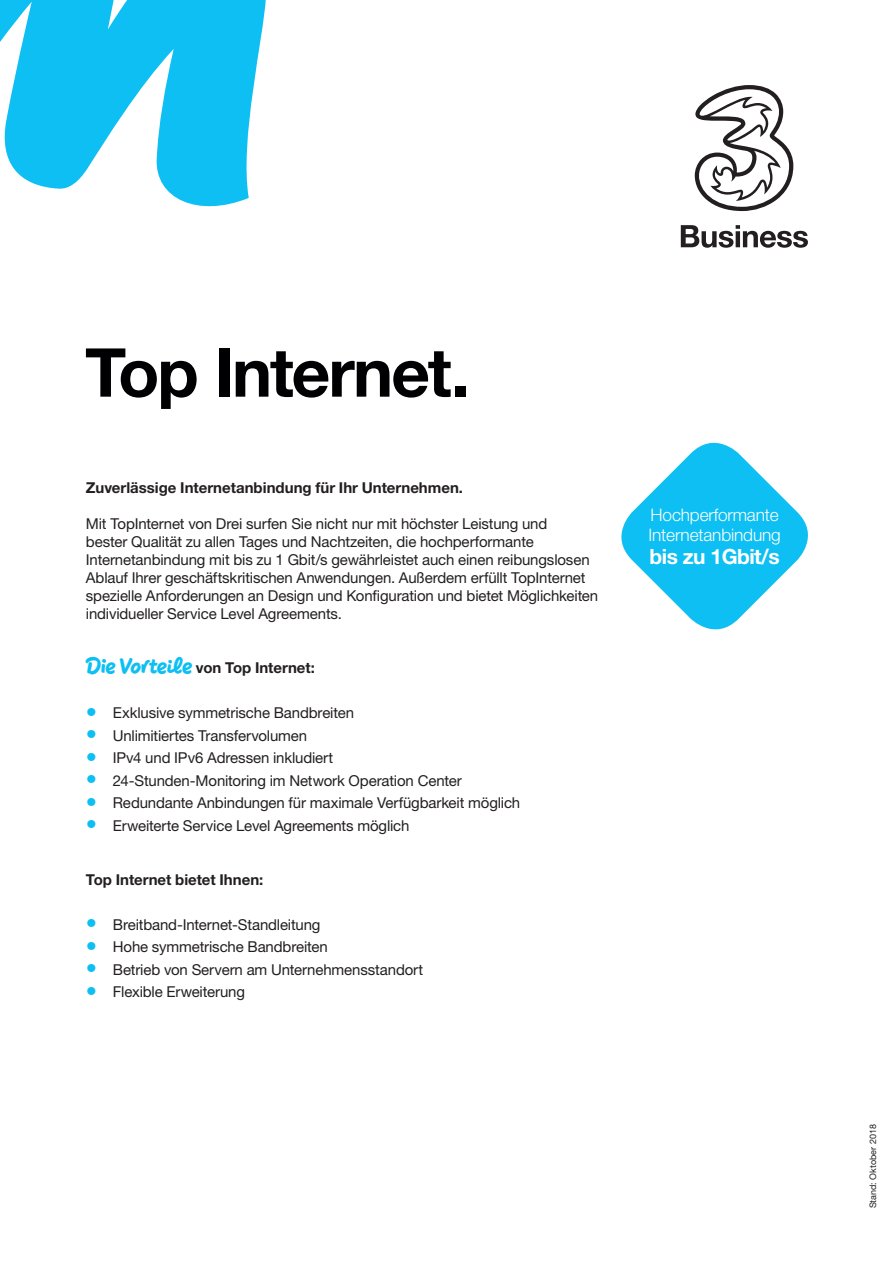
<style>
.page{position:relative;width:893px;height:1263px;background:#fff}
.page>*{position:absolute;margin:0;border:0;box-sizing:border-box;transform-origin:0 0}
.t1{font:700 67.5px "Helvetica Neue LT Pro";letter-spacing:-.03em;color:#000002}
.t2{font:700 21px "Helvetica Neue LT Pro";letter-spacing:-.025em;color:#fff}
.t3{font:300 17.25px/19.5px "Helvetica Neue LT Pro";letter-spacing:-.01em;color:#fff}
.t4{font:15px/18px "Helvetica Neue LT Pro";letter-spacing:-.01em;color:#231f20}
.t5{font:700 15px "Helvetica Neue LT Pro";color:#231f20}
.t6{font:9px "Helvetica Neue LT Pro";color:#231f20}
.s1{font-family:"Drei Script";font-size:22.5px;color:#0dbff2}
.s2{font-weight:300;font-size:22.5px;color:#0dbff2}
</style>
<div class="page">
<svg style="left:621px;top:442px;width:187px;height:188px;fill:#0dbff2"></svg>
<svg style="left:0;top:0;width:266px;height:207px;fill:#0dbff2"></svg>
<svg style="left:695px;top:85px;width:98px;height:126px"></svg>
<svg style="left:681px;top:225px;width:127px;height:23px"></svg>
<h1 class="t1" style="left:85px;top:330px;width:386px">Top Internet.</h1>
<p class="t5" style="left:86px;top:478px;width:379px">Zuverlässige Internetanbindung für Ihr Unternehmen.</p>
<p class="t4" style="left:86px;top:515px;width:514px">Mit TopInternet von Drei surfen Sie nicht nur mit höchster Leistung und<br>bester Qualität zu allen Tages und Nachtzeiten, die hochperformante Internetanbindung mit bis zu 1 Gbit/s gewährleistet auch einen reibungslosen Ablauf Ihrer geschäftskritischen Anwendungen. Außerdem erfüllt TopInternet spezielle Anforderungen an Design und Konfiguration und bietet Möglichkeiten individueller Service Level Agreements.</p>
<p class="t5" style="left:86px;top:658px;width:231px"><span class="s1">Die Vorteile</span> von Top Internet:</p>
<p class="t4" style="left:86px;top:704px;width:270px"><span class="s2">•</span> Exklusive symmetrische Bandbreiten</p>
<p class="t4" style="left:86px;top:726px;width:223px"><span class="s2">•</span> Unlimitiertes Transfervolumen</p>
<p class="t4" style="left:86px;top:749px;width:249px"><span class="s2">•</span> IPv4 und IPv6 Adressen inkludiert</p>
<p class="t4" style="left:86px;top:771px;width:377px"><span class="s2">•</span> 24-Stunden-Monitoring im Network Operation Center</p>
<p class="t4" style="left:86px;top:794px;width:436px"><span class="s2">•</span> Redundante Anbindungen für maximale Verfügbarkeit möglich</p>
<p class="t4" style="left:86px;top:816px;width:325px"><span class="s2">•</span> Erweiterte Service Level Agreements möglich</p>
<p class="t5" style="left:86px;top:870px;width:179px">Top Internet bietet Ihnen:</p>
<p class="t4" style="left:86px;top:915px;width:236px"><span class="s2">•</span> Breitband-Internet-Standleitung</p>
<p class="t4" style="left:86px;top:938px;width:244px"><span class="s2">•</span> Hohe symmetrische Bandbreiten</p>
<p class="t4" style="left:86px;top:960px;width:339px"><span class="s2">•</span> Betrieb von Servern am Unternehmensstandort</p>
<p class="t4" style="left:86px;top:983px;width:161px"><span class="s2">•</span> Flexible Erweiterung</p>
<p class="t3" style="left:648px;top:505px;width:134px">Hochperformante<br>Internetanbindung</p>
<h2 class="t2" style="left:650px;top:543px;width:132px">bis zu 1Gbit/s</h2>
<p class="t6" style="left:867px;top:1208px;width:86px;rotate:-90deg">Stand: Oktober 2018</p>
</div>
